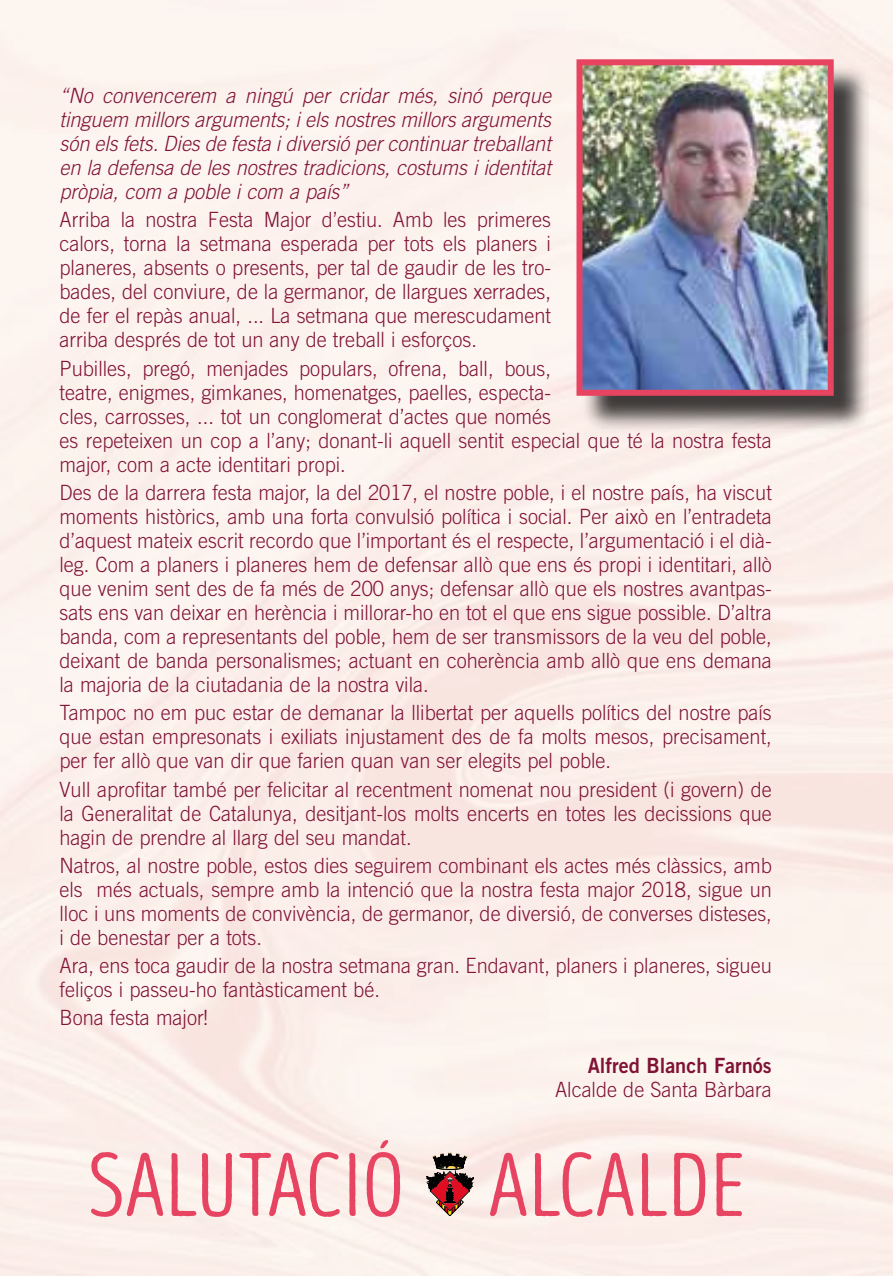
<style>
.page{position:relative;width:893px;height:1276px;background:#fff}
.page>*{position:absolute;margin:0;border:0;box-sizing:border-box;transform-origin:0 0}
.t1{font:90px "Intro Head R Base";letter-spacing:.01em;color:#e74462}
.t2{font:300 21px/24px "Trade Gothic LT Std";color:#801236;text-align:justify;scale:.95 1}
.t3{font:italic 300 21px/24px "Trade Gothic LT Std";color:#801236;text-align:justify;scale:.95 1}
.t4{font:21px "Trade Gothic LT Std Bd 2";color:#801236;scale:.95 1}
</style>
<div class="page">
<img style="left:0;top:0;width:893px;height:1276px">
<div style="left:581px;top:64px;width:290px;height:369px;background:#000;opacity:.75"></div>
<img style="left:583px;top:66px;width:244px;height:323px">
<div style="left:576px;top:59px;width:258px;height:337px;border:6px solid #e74462"></div>
<svg style="left:427px;top:1152px;width:46px;height:64px;background:#9b6c69"></svg>
<p class="t3" style="left:60px;top:84px;width:519px">“No convencerem a ningú per cridar més, sinó perque tinguem millors arguments; i els nostres millors arguments són els fets. Dies de festa i diversió per continuar treballant en la defensa de les nostres tradicions, costums i identitat pròpia, com a poble i com a país”</p>
<p class="t2" style="left:60px;top:208px;width:519px">Arriba la nostra Festa Major d’estiu. Amb les primeres calors, torna la setmana esperada per tots els planers i planeres, absents o presents, per tal de gaudir de les tro&shy;bades, del conviure, de la germanor, de llargues xerrades, de fer el repàs anual, ... La setmana que merescudament arriba després de tot un any de treball i esforços.</p>
<p class="t2" style="left:60px;top:356px;width:751px;text-align:left">Pubilles, pregó, menjades populars, ofrena, ball, bous,<br>teatre, enigmes, gimkanes, homenatges, paelles, especta-<br>cles, carrosses, ... tot un conglomerat d’actes que només<br>es repeteixen un cop a l’any; donant-li aquell sentit especial que té la nostra festa major, com a acte identitari propi.</p>
<p class="t2" style="left:60px;top:480px;width:751px">Des de la darrera festa major, la del 2017, el nostre poble, i el nostre país, ha viscut moments històrics, amb una forta convulsió política i social. Per això en l’entradeta d’aquest mateix escrit recordo que l’important és el respecte, l’argumentació i el dià&shy;leg. Com a planers i planeres hem de defensar allò que ens és propi i identitari, allò que venim sent des de fa més de 200 anys; defensar allò que els nostres avantpas&shy;sats ens van deixar en herència i millorar-ho en tot el que ens sigue possible. D’altra banda, com a representants del poble, hem de ser transmissors de la veu del poble, deixant de banda personalismes; actuant en coherència amb allò que ens demana la majoria de la ciutadania de la nostra vila.</p>
<p class="t2" style="left:60px;top:700px;width:751px">Tampoc no em puc estar de demanar la llibertat per aquells polítics del nostre país que estan empresonats i exiliats injustament des de fa molts mesos, precisament, per fer allò que van dir que farien quan van ser elegits pel poble.</p>
<p class="t2" style="left:60px;top:777px;width:751px">Vull aprofitar també per felicitar al recentment nomenat nou president (i govern) de la Generalitat de Catalunya, desitjant-los molts encerts en totes les decissions que hagin de prendre al llarg del seu mandat.</p>
<p class="t2" style="left:60px;top:853px;width:751px">Natros, al nostre poble, estos dies seguirem combinant els actes més clàssics, amb els més actuals, sempre amb la intenció que la nostra festa major 2018, sigue un lloc i uns moments de convivència, de germanor, de diversió, de converses disteses, i de benestar per a tots.</p>
<p class="t2" style="left:60px;top:953px;width:751px">Ara, ens toca gaudir de la nostra setmana gran. Endavant, planers i planeres, sigueu feliços i passeu-ho fantàsticament bé.</p>
<p class="t2" style="left:60px;top:1005px;width:158px">Bona festa major!</p>
<p class="t4" style="left:588px;top:1052px;width:195px">Alfred Blanch Farnós</p>
<p class="t2" style="left:555px;top:1077px;width:230px">Alcalde de Santa Bàrbara</p>
<h1 class="t1" style="left:87px;top:1137px;width:661px">SALUTACIÓ ALCALDE</h1>
</div>
